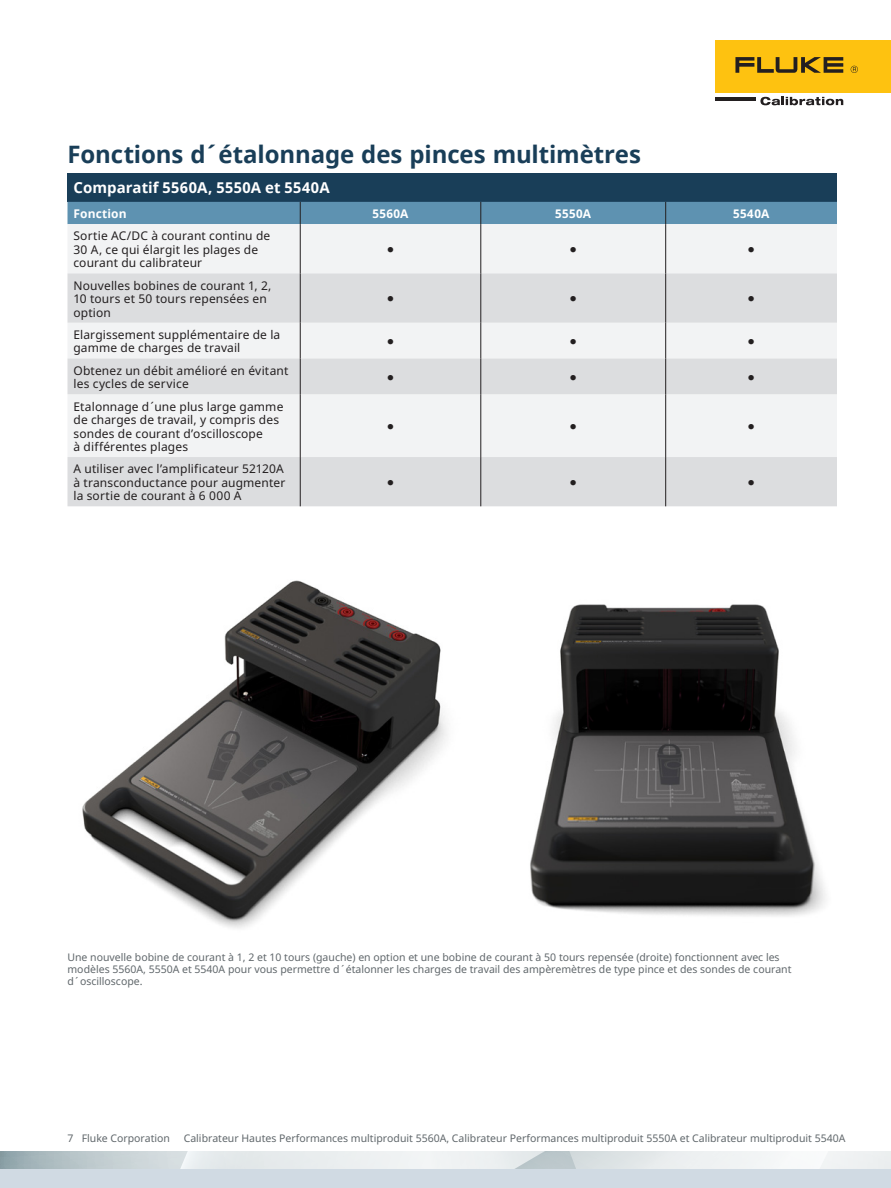
<style>
.page{position:relative;width:891px;height:1188px;background:#fff}
.page>*{position:absolute;margin:0;border:0;box-sizing:border-box;transform-origin:0 0}
.Specifications_heade{font:700 24px "Noto Sans";letter-spacing:-.005em;color:#193e58}
.Table_category_divid{font:700 15px "Noto Sans";letter-spacing:.015em;color:#fff}
.Table_body_center_al{font:15px "Helvetica Neue LT Pro";color:#231f20}
.Table_body_left_alig{font:12px/13.5px "Noto Sans";letter-spacing:.01em;color:#231f20}
.Table_spec_headers_c{font:700 12px "Noto Sans";letter-spacing:.025em;color:#fff}
.Table_spec_headers_l{font:700 12px "Noto Sans";letter-spacing:.01em;color:#fff}
.Image_caption___docu{font:10.5px/12px "Noto Sans";color:#60676b}
</style>
<div class="page">
<div style="left:716px;top:40px;width:175px;height:53px;background:#fec210"></div>
<svg style="left:735px;top:57px;width:108px;height:16px"></svg>
<svg style="left:851px;top:66px;width:7px;height:7px"></svg>
<hr style="left:716px;top:97px;width:40px;height:4px;background:#231f20">
<svg style="left:760px;top:97px;width:83px;height:8px"></svg>
<svg style="left:0;top:1152px;width:891px;height:18px"></svg>
<div style="left:0;top:1170px;width:891px;height:18px;background:#d0dae3"></div>
<img style="left:82px;top:580px;width:365px;height:348px">
<div style="left:68px;top:174px;width:769px;height:28px;background:#193e58"></div>
<div style="left:68px;top:224px;width:769px;height:49px;background:#f2f3f4"></div>
<svg style="left:68px;top:273px;width:769px;height:233px;fill:#dcdddf"></svg>
<hr style="left:665px;top:224px;width:1px;height:49px;background:#231f20">
<hr style="left:665px;top:273px;width:1px;height:50px;background:#231f20">
<hr style="left:665px;top:323px;width:1px;height:35px;background:#231f20">
<hr style="left:665px;top:358px;width:1px;height:36px;background:#231f20">
<hr style="left:665px;top:394px;width:1px;height:63px;background:#231f20">
<hr style="left:665px;top:457px;width:1px;height:49px;background:#231f20">
<div style="left:68px;top:202px;width:769px;height:22px;background:#5e92b1"></div>
<hr style="left:300px;top:224px;width:1px;height:49px;background:#231f20">
<hr style="left:480px;top:224px;width:1px;height:49px;background:#231f20">
<hr style="left:300px;top:273px;width:1px;height:50px;background:#231f20">
<hr style="left:480px;top:273px;width:1px;height:50px;background:#231f20">
<hr style="left:300px;top:323px;width:1px;height:35px;background:#231f20">
<hr style="left:480px;top:323px;width:1px;height:35px;background:#231f20">
<hr style="left:300px;top:358px;width:1px;height:36px;background:#231f20">
<hr style="left:480px;top:358px;width:1px;height:36px;background:#231f20">
<hr style="left:300px;top:394px;width:1px;height:63px;background:#231f20">
<hr style="left:480px;top:394px;width:1px;height:63px;background:#231f20">
<hr style="left:300px;top:457px;width:1px;height:49px;background:#231f20">
<hr style="left:480px;top:457px;width:1px;height:49px;background:#231f20">
<img style="left:530px;top:604px;width:296px;height:312px">
<p class="Specifications_heade" style="left:68px;top:137px;width:575px">Fonctions d´étalonnage des pinces multimètres</p>
<p class="Table_category_divid" style="left:74px;top:177px;width:258px">Comparatif 5560A, 5550A et 5540A</p>
<p class="Table_spec_headers_l" style="left:74px;top:205px;width:55px">Fonction</p>
<p class="Table_spec_headers_c" style="left:372px;top:205px;width:38px">5560A</p>
<p class="Table_spec_headers_c" style="left:555px;top:205px;width:38px">5550A</p>
<p class="Table_spec_headers_c" style="left:733px;top:205px;width:38px">5540A</p>
<p class="Table_body_left_alig" style="left:74px;top:229px;width:198px">Sortie AC/DC à courant continu de<br>30 A, ce qui élargit les plages de courant du calibrateur</p>
<p class="Table_body_center_al" style="left:387px;top:241px;width:9px">•</p>
<p class="Table_body_center_al" style="left:569px;top:241px;width:9px">•</p>
<p class="Table_body_center_al" style="left:748px;top:241px;width:9px">•</p>
<p class="Table_body_left_alig" style="left:74px;top:278px;width:199px">Nouvelles bobines de courant 1, 2,<br>10 tours et 50 tours repensées en option</p>
<p class="Table_body_center_al" style="left:387px;top:290px;width:9px">•</p>
<p class="Table_body_center_al" style="left:569px;top:290px;width:9px">•</p>
<p class="Table_body_center_al" style="left:748px;top:290px;width:9px">•</p>
<p class="Table_body_left_alig" style="left:74px;top:328px;width:208px">Elargissement supplémentaire de la gamme de charges de travail</p>
<p class="Table_body_center_al" style="left:387px;top:332px;width:9px">•</p>
<p class="Table_body_center_al" style="left:569px;top:332px;width:9px">•</p>
<p class="Table_body_center_al" style="left:748px;top:332px;width:9px">•</p>
<p class="Table_body_left_alig" style="left:74px;top:363px;width:216px">Obtenez un débit amélioré en évitant les cycles de service</p>
<p class="Table_body_center_al" style="left:387px;top:368px;width:9px">•</p>
<p class="Table_body_center_al" style="left:569px;top:368px;width:9px">•</p>
<p class="Table_body_center_al" style="left:748px;top:368px;width:9px">•</p>
<p class="Table_body_left_alig" style="left:74px;top:399px;width:211px">Etalonnage d´une plus large gamme de charges de travail, y compris des sondes de courant d’oscilloscope<br>à différentes plages</p>
<p class="Table_body_center_al" style="left:387px;top:417px;width:9px">•</p>
<p class="Table_body_center_al" style="left:569px;top:417px;width:9px">•</p>
<p class="Table_body_center_al" style="left:748px;top:417px;width:9px">•</p>
<p class="Table_body_left_alig" style="left:74px;top:462px;width:213px">A utiliser avec l’amplificateur 52120A à transconductance pour augmenter la sortie de courant à 6 000 A</p>
<p class="Table_body_center_al" style="left:387px;top:474px;width:9px">•</p>
<p class="Table_body_center_al" style="left:569px;top:474px;width:9px">•</p>
<p class="Table_body_center_al" style="left:748px;top:474px;width:9px">•</p>
<p class="Image_caption___docu" style="left:68px;top:951px;width:726px">Une nouvelle bobine de courant à 1, 2 et 10 tours (gauche) en option et une bobine de courant à 50 tours repensée (droite) fonctionnent avec les modèles 5560A, 5550A et 5540A pour vous permettre d´étalonner les charges de travail des ampèremètres de type pince et des sondes de courant d´oscilloscope.</p>
<p class="Image_caption___docu" style="left:68px;top:1132px;width:104px">7 Fluke Corporation</p>
<p class="Image_caption___docu" style="left:184px;top:1132px;width:663px">Calibrateur Hautes Performances multiproduit 5560A, Calibrateur Performances multiproduit 5550A et Calibrateur multiproduit 5540A</p>
</div>
